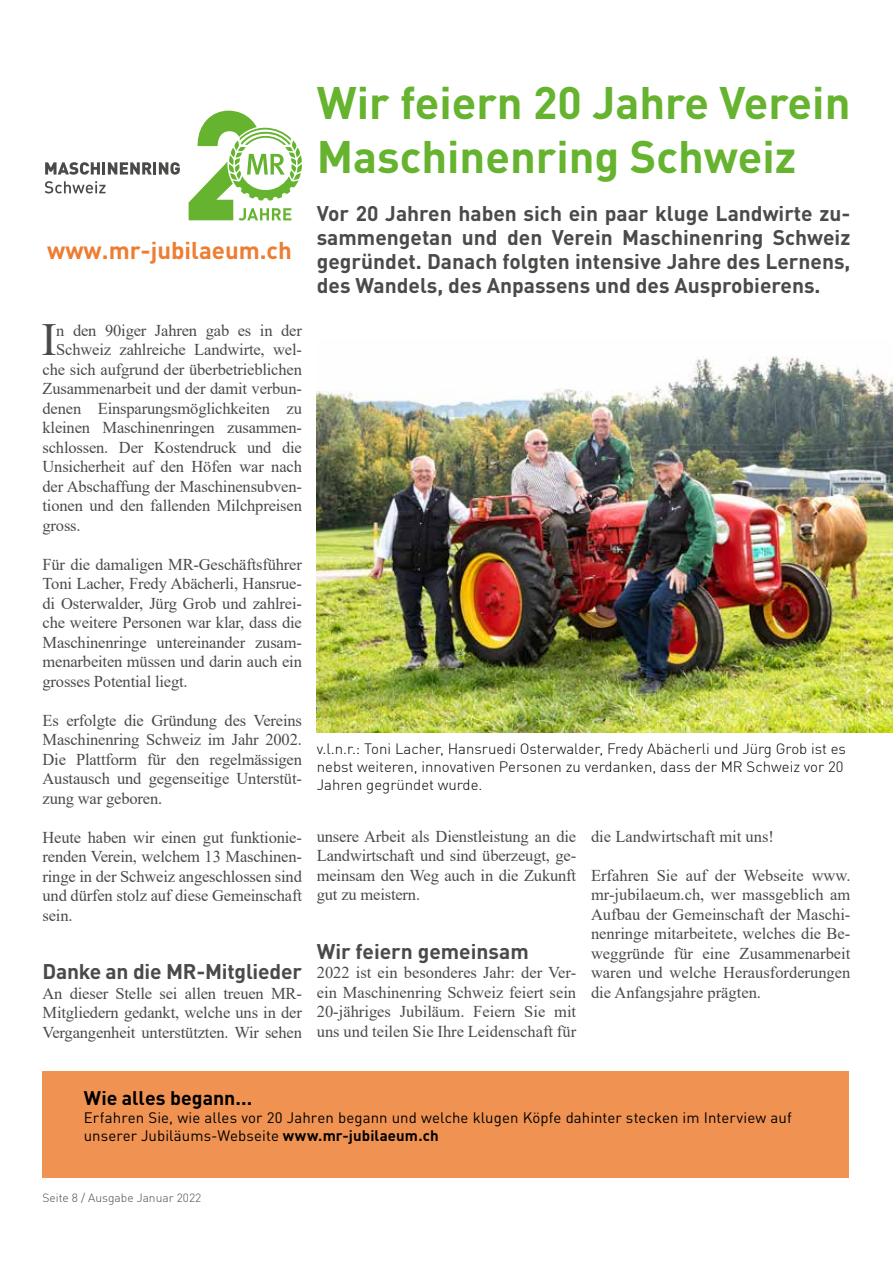
<style>
.page{position:relative;width:893px;height:1263px;background:#fff}
.page>*{position:absolute;margin:0;border:0;box-sizing:border-box;transform-origin:0 0}
.t1{font:45.9px "Times New Roman";color:#4a4a49}
.t2{font:700 45px/54px "DIN Pro";color:#65b32e}
.t3{font:700 24px "DIN Pro";color:#ed7d31}
.t4{font:700 21px/24px "DIN Pro";color:#4a4a49;text-align:justify}
.t5{font:700 19.5px "DIN Pro";color:#000}
.t6{font:16.5px/19.5px "Times New Roman";letter-spacing:-.01em;color:#4a4a49;text-align:justify}
.t7{font:300 15px/18px "DIN Pro";color:#000}
.t8{font:15px/18px "DIN Pro";letter-spacing:.005em;color:#000}
.t9{font:300 12px "DIN Pro";color:#4a4a49}
.s1{font-weight:700}
</style>
<div class="page">
<svg style="left:189px;top:111px;width:113px;height:110px"></svg>
<svg style="left:45px;top:162px;width:135px;height:13px"></svg>
<svg style="left:45px;top:181px;width:61px;height:12px"></svg>
<img style="left:317px;top:356px;width:576px;height:376px">
<div style="left:43px;top:1071px;width:806px;height:107px;background:#f09252"></div>
<hr style="left:892px;top:433px;width:1px;height:830px;background:#fedea9">
<h3 class="t3" style="left:47px;top:230px;width:246px">www.mr-jubilaeum.ch</h3>
<h1 class="t1" style="left:41px;top:307px;width:17px">I</h1>
<p class="t6" style="left:56px;top:320px;width:247px">n den 90iger Jahren gab es in der</p>
<p class="t6" style="left:56px;top:339px;width:247px">Schweiz zahlreiche Landwirte, wel-</p>
<p class="t6" style="left:43px;top:359px;width:261px">che sich aufgrund der überbetrieblichen</p>
<p class="t6" style="left:43px;top:378px;width:261px">Zusammenarbeit und der damit verbun-</p>
<p class="t6" style="left:43px;top:398px;width:261px">denen Einsparungsmöglichkeiten zu</p>
<p class="t6" style="left:43px;top:417px;width:261px">kleinen Maschinenringen zusammen-</p>
<p class="t6" style="left:43px;top:437px;width:261px">schlossen. Der Kostendruck und die</p>
<p class="t6" style="left:43px;top:456px;width:261px">Unsicherheit auf den Höfen war nach</p>
<p class="t6" style="left:43px;top:476px;width:261px">der Abschaffung der Maschinensubven-</p>
<p class="t6" style="left:43px;top:495px;width:261px">tionen und den fallenden Milchpreisen</p>
<p class="t6" style="left:43px;top:515px;width:40px">gross.</p>
<p class="t6" style="left:43px;top:554px;width:261px">Für die damaligen MR-Geschäftsführer Toni Lacher, Fredy Abächerli, Hansrue&shy;di Osterwalder, Jürg Grob und zahlrei&shy;che weitere Personen war klar, dass die Maschinenringe untereinander zusam&shy;menarbeiten müssen und darin auch ein grosses Potential liegt.</p>
<p class="t6" style="left:43px;top:710px;width:261px">Es erfolgte die Gründung des Vereins Maschinenring Schweiz im Jahr 2002.<br>Die Plattform für den regelmässigen Austausch und gegenseitige Unterstüt&shy;zung war geboren.</p>
<p class="t6" style="left:43px;top:827px;width:261px">Heute haben wir einen gut funktionie&shy;renden Verein, welchem 13 Maschinen&shy;ringe in der Schweiz angeschlossen sind und dürfen stolz auf diese Gemeinschaft sein.</p>
<p class="t4" style="left:43px;top:957px;width:261px">Danke an die MR-Mitglieder</p>
<p class="t6" style="left:43px;top:983px;width:261px">An dieser Stelle sei allen treuen MR-Mitgliedern gedankt, welche uns in der Vergangenheit unterstützten. Wir sehen</p>
<h2 class="t2" style="left:317px;top:71px;width:535px">Wir feiern 20 Jahre Verein<br>Maschinenring Schweiz</h2>
<p class="t4" style="left:317px;top:199px;width:535px">Vor 20 Jahren haben sich ein paar kluge Landwirte zu&shy;sammengetan und den Verein Maschinenring Schweiz gegründet. Danach folgten intensive Jahre des Lernens, des Wandels, des Anpassens und des Ausprobierens.</p>
<p class="t7" style="left:317px;top:738px;width:531px">v.l.n.r.: Toni Lacher, Hansruedi Osterwalder, Fredy Abächerli und Jürg Grob ist es nebst weiteren, innovativen Personen zu verdanken, dass der MR Schweiz vor 20<br>Jahren gegründet wurde.</p>
<p class="t6" style="left:317px;top:826px;width:261px">unsere Arbeit als Dienstleistung an die Landwirtschaft und sind überzeugt, ge&shy;meinsam den Weg auch in die Zukunft gut zu meistern.</p>
<p class="t4" style="left:317px;top:937px;width:213px">Wir feiern gemeinsam</p>
<p class="t6" style="left:317px;top:962px;width:261px">2022 ist ein besonderes Jahr: der Ver&shy;ein Maschinenring Schweiz feiert sein 20-jähriges Jubiläum. Feiern Sie mit uns und teilen Sie Ihre Leidenschaft für</p>
<p class="t6" style="left:591px;top:826px;width:184px">die Landwirtschaft mit uns!</p>
<p class="t6" style="left:591px;top:865px;width:261px">Erfahren Sie auf der Webseite www. mr-jubilaeum.ch, wer massgeblich am Aufbau der Gemeinschaft der Maschi&shy;nenringe mitarbeitete, welches die Be&shy;weggründe für eine Zusammenarbeit waren und welche Herausforderungen die Anfangsjahre prägten.</p>
<p class="t5" style="left:84px;top:1081px;width:170px">Wie alles begann...</p>
<p class="t8" style="left:84px;top:1107px;width:710px">Erfahren Sie, wie alles vor 20 Jahren begann und welche klugen Köpfe dahinter stecken im Interview auf unserer Jubiläums-Webseite <span class="s1">www.mr-jubilaeum.ch</span></p>
<p class="t9" style="left:43px;top:1188px;width:160px">Seite 8 / Ausgabe Januar 2022</p>
</div>
